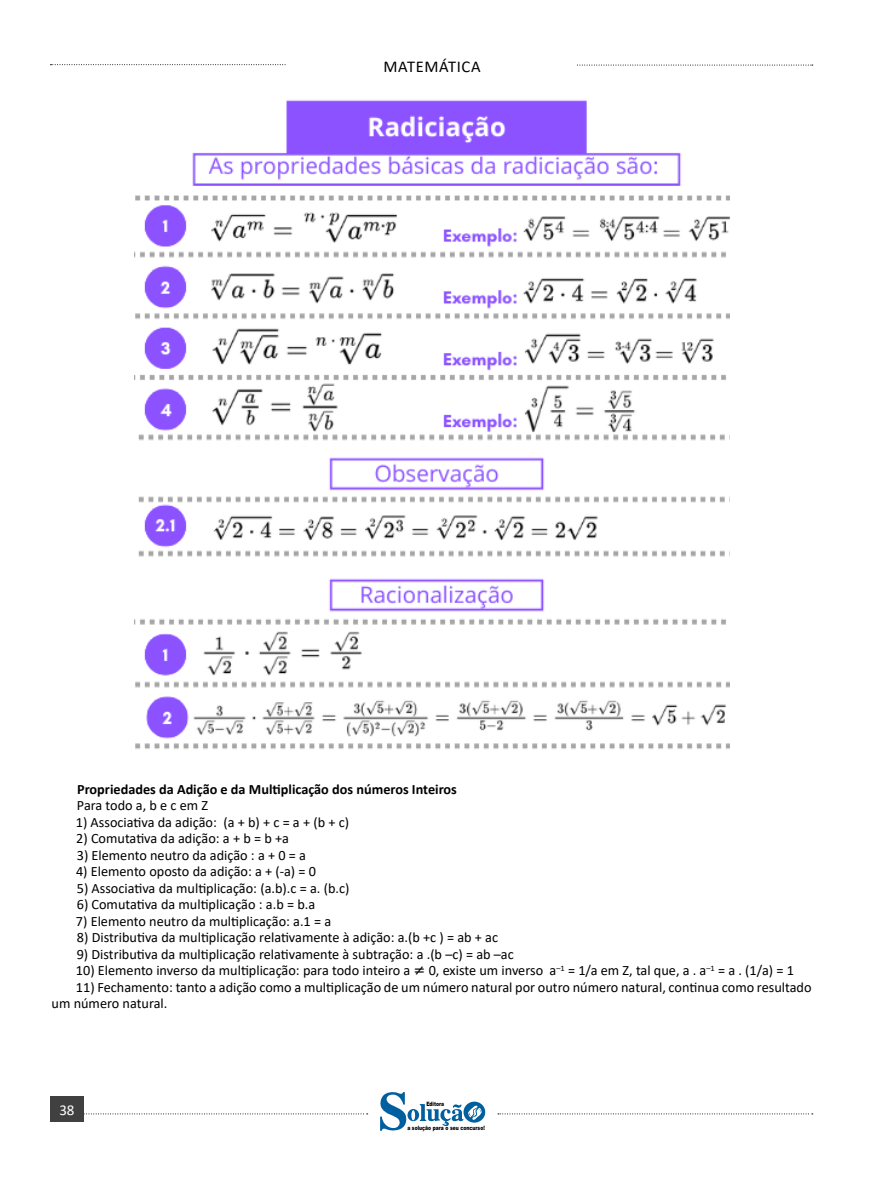
<style>
.page{position:relative;width:893px;height:1191px;background:#fff}
.page>*{position:absolute;margin:0;border:0;box-sizing:border-box;transform-origin:0 0}
.t1{font:16.5px "Calibri";letter-spacing:.04em;color:#000}
.t2{font:15px "Calibri";color:#fff}
.t3{font:14.25px/16.5px "Calibri";color:#000}
.t4{font:700 14.25px "Calibri";color:#000}
.t5{font:900 6px "Arial";color:#000;scale:.76 1}
.s1{font-family:"DejaVu Sans"}
</style>
<div class="page">
<svg style="left:50px;top:64px;width:236px;height:1px"></svg>
<svg style="left:577px;top:65px;width:236px;height:1px"></svg>
<svg style="left:498px;top:1113px;width:315px;height:1px"></svg>
<svg style="left:84px;top:1113px;width:284px;height:1px"></svg>
<div style="left:50px;top:1096px;width:34px;height:26px;background:#404040"></div>
<svg style="left:380px;top:1092px;width:105px;height:39px"></svg>
<img style="left:134px;top:100px;width:595px;height:649px">
<p class="t1" style="left:383px;top:55px;width:99px">MATEMÁTICA</p>
<p class="t4" style="left:77px;top:779px;width:381px">Propriedades da Adição e da Multiplicação dos números Inteiros</p>
<p class="t3" style="left:77px;top:797px;width:132px">Para todo a, b e c em ℤ</p>
<p class="t3" style="left:76px;top:813px;width:275px">1) Associativa da adição: (a + b) + c = a + (b + c)</p>
<p class="t3" style="left:76px;top:830px;width:214px">2) Comutativa da adição: a + b = b +a</p>
<p class="t3" style="left:77px;top:846px;width:231px">3) Elemento neutro da adição : a + 0 = a</p>
<p class="t3" style="left:76px;top:863px;width:241px">4) Elemento oposto da adição: a + (-a) = 0</p>
<p class="t3" style="left:77px;top:879px;width:274px">5) Associativa da multiplicação: (a.b).c = a. (b.c)</p>
<p class="t3" style="left:77px;top:896px;width:240px">6) Comutativa da multiplicação : a.b = b.a</p>
<p class="t3" style="left:76px;top:912px;width:257px">7) Elemento neutro da multiplicação: a.1 = a</p>
<p class="t3" style="left:77px;top:929px;width:423px">8) Distributiva da multiplicação relativamente à adição: a.(b +c ) = ab + ac</p>
<p class="t3" style="left:77px;top:945px;width:439px">9) Distributiva da multiplicação relativamente à subtração: a .(b –c) = ab –ac</p>
<p class="t3" style="left:76px;top:962px;width:719px">10) Elemento inverso da multiplicação: para todo inteiro a <span class="s1">≠</span> 0, existe um inverso a<sup>–1</sup> = 1/a em ℤ, tal que, a . a<sup>–1</sup> = a . (1/a) = 1</p>
<p class="t3" style="left:52px;top:978px;width:761px;text-indent:24px">11) Fechamento: tanto a adição como a multiplicação de um número natural por outro número natural, continua como resultado um número natural.</p>
<p class="t2" style="left:56px;top:1101px;width:20px">3838</p>
<p class="t5" style="left:426px;top:1099px;width:25px">Editora</p>
<p class="t5" style="left:407px;top:1123px;width:103px">a solução para o seu concurso!</p>
</div>
